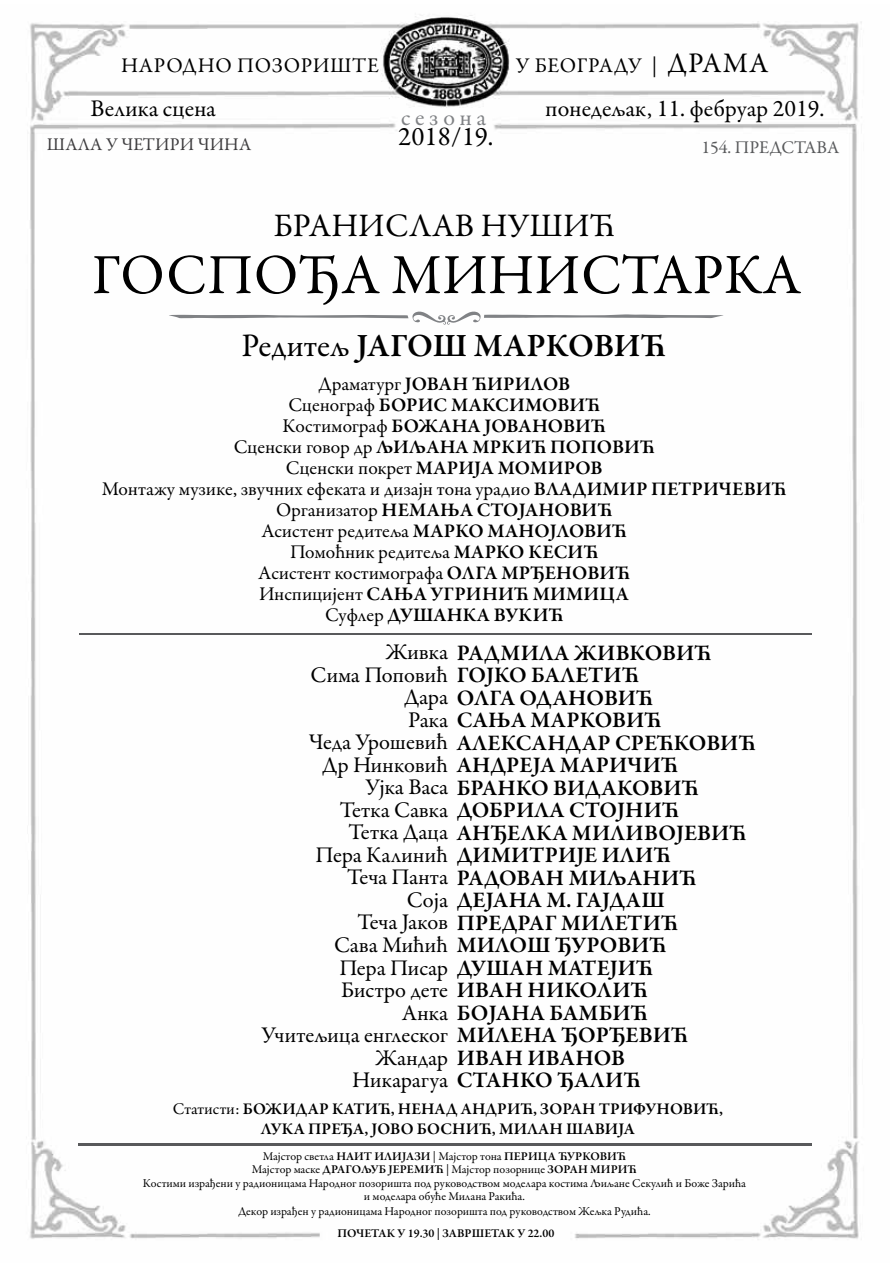
<style>
.page{position:relative;width:893px;height:1263px;background:#fff}
.page>*{position:absolute;margin:0;border:0;box-sizing:border-box;transform-origin:0 0}
.t1{font:57px "Garamond Premr Pro";letter-spacing:.005em;color:#000}
.t2{font:600 33px "Garamond Premr Pro";letter-spacing:-.005em;color:#000}
.t3{font:33px "Garamond Premr Pro";letter-spacing:.005em;color:#000}
.t4{font:27px "Garamond Premr Pro";color:#000}
.t5{font:24px "Garamond Premr Pro";color:#000}
.t6{font:24px "Garamond Premr Pro";letter-spacing:.195em;color:#808285}
.t7{font:600 22.5px "Garamond Premr Pro";color:#000}
.t8{font:22.5px "Garamond Premr Pro";letter-spacing:-.01em;color:#000}
.t9{font:21px "Garamond Premr Pro";letter-spacing:.03em;color:#000}
.t10{font:19.5px/21px "Garamond Premr Pro";color:#000;text-align:center}
.t11{font:18px "Garamond Premr Pro";letter-spacing:.005em;color:#3d3c3e}
.t12{font:18px "Garamond Premr Pro";color:#58595b}
.t13{font:600 16.5px/19.8px "Garamond Premr Pro";color:#000;text-align:center}
.t14{font:12px/13.6px "Garamond Premr Pro";letter-spacing:-.005em;color:#000;text-align:center}
.t15{font:600 12px "Garamond Premr Pro";color:#000}
.s1{font-size:28.5px}
.s2{font-weight:400}
.s3{font-weight:600}
</style>
<div class="page">
<img style="left:29px;top:15px;width:833px;height:1225px">
<img style="left:79px;top:1143px;width:732px;height:2px">
<img style="left:79px;top:633px;width:733px;height:1px">
<svg style="left:169px;top:311px;width:554px;height:14px"></svg>
<p class="t9" style="left:121px;top:52px;width:259px">НАРОДНО ПОЗОРИШТЕ</p>
<p class="t9" style="left:516px;top:52px;width:254px">У БЕОГРАДУ | <span class="s1">ДРАМА</span></p>
<p class="t5" style="left:91px;top:94px;width:127px">Велика сцена</p>
<p class="t5" style="left:545px;top:94px;width:281px">понедељак, 11. фебруар 2019.</p>
<p class="t6" style="left:401px;top:103px;width:86px">сезона</p>
<p class="t4" style="left:398px;top:120px;width:97px">2018/19.</p>
<p class="t11" style="left:47px;top:133px;width:206px">ШАЛА У ЧЕТИРИ ЧИНА</p>
<p class="t12" style="left:701px;top:136px;width:139px">154. ПРЕДСТАВА</p>
<h2 class="t3" style="left:274px;top:206px;width:342px">БРАНИСЛАВ НУШИЋ</h2>
<h1 class="t1" style="left:92px;top:241px;width:711px">ГОСПОЂА МИНИСТАРКА</h1>
<h2 class="t2" style="left:241px;top:325px;width:426px"><span class="s2">Редитељ</span> ЈАГОШ МАРКОВИЋ</h2>
<p class="t10" style="left:102px;top:374px;width:686px">Драматург <span class="s3">ЈОВАН ЋИРИЛОВ<br></span>Сценограф <span class="s3">БОРИС МАКСИМОВИЋ<br></span>Костимограф <span class="s3">БОЖАНА ЈОВАНОВИЋ<br></span>Сценски говор др <span class="s3">ЉИЉАНА МРКИЋ ПОПОВИЋ<br></span>Сценски покрет <span class="s3">МАРИЈА МОМИРОВ<br></span>Монтажу музике, звучних ефеката и дизајн тона урадио <span class="s3">ВЛАДИМИР ПЕТРИЧЕВИЋ </span>Организатор <span class="s3">НЕМАЊА СТОЈАНОВИЋ<br></span>Асистент редитеља <span class="s3">МАРКО МАНОЈЛОВИЋ<br></span>Помоћник редитеља <span class="s3">МАРКО КЕСИЋ<br></span>Асистент костимографа <span class="s3">ОЛГА МРЂЕНОВИЋ<br></span>Инспицијент <span class="s3">САЊА УГРИНИЋ МИМИЦА<br></span>Суфлер <span class="s3">ДУШАНКА ВУКИЋ</span></p>
<p class="t7" style="left:386px;top:639px;width:327px"><span class="s2">Живка</span> РАДМИЛА ЖИВКОВИЋ</p>
<p class="t7" style="left:311px;top:662px;width:330px"><span class="s2">Сима Поповић</span> ГОЈКО БАЛЕТИЋ</p>
<p class="t7" style="left:404px;top:684px;width:251px"><span class="s2">Дара</span> ОЛГА ОДАНОВИЋ</p>
<p class="t7" style="left:408px;top:707px;width:255px"><span class="s2">Рака</span> САЊА МАРКОВИЋ</p>
<p class="t7" style="left:309px;top:729px;width:448px"><span class="s2">Чеда Урошевић</span> АЛЕКСАНДАР СРЕЋКОВИЋ</p>
<p class="t7" style="left:322px;top:752px;width:358px"><span class="s2">Др Нинковић</span> АНДРЕЈА МАРИЧИЋ</p>
<p class="t7" style="left:366px;top:774px;width:335px"><span class="s2">Ујка Васа</span> БРАНКО ВИДАКОВИЋ</p>
<p class="t7" style="left:340px;top:797px;width:341px"><span class="s2">Тетка Савка</span> ДОБРИЛА СТОЈНИЋ</p>
<p class="t7" style="left:349px;top:819px;width:399px"><span class="s2">Тетка Даца</span> АНЂЕЛКА МИЛИВОЈЕВИЋ</p>
<p class="t7" style="left:316px;top:842px;width:357px"><span class="s2">Пера Калинић</span> ДИМИТРИЈЕ ИЛИЋ</p>
<p class="t7" style="left:347px;top:864px;width:351px"><span class="s2">Теча Панта</span> РАДОВАН МИЉАНИЋ</p>
<p class="t7" style="left:407px;top:887px;width:260px"><span class="s2">Соја</span> ДЕЈАНА М. ГАЈДАШ</p>
<p class="t7" style="left:357px;top:909px;width:322px"><span class="s2">Теча Јаков</span> ПРЕДРАГ МИЛЕТИЋ</p>
<p class="t7" style="left:334px;top:932px;width:334px"><span class="s2">Сава Мићић</span> МИЛОШ ЂУРОВИЋ</p>
<p class="t7" style="left:339px;top:954px;width:315px"><span class="s2">Пера Писар</span> ДУШАН МАТЕЈИЋ</p>
<p class="t7" style="left:341px;top:977px;width:308px"><span class="s2">Бистро дете</span> ИВАН НИКОЛИЋ</p>
<p class="t7" style="left:402px;top:999px;width:247px"><span class="s2">Анка</span> БОЈАНА БАМБИЋ</p>
<p class="t8" style="left:262px;top:1021px;width:428px">Учитељица енглеског <span class="s3">MИЛЕНА ЂОРЂЕВИЋ</span></p>
<p class="t7" style="left:375px;top:1044px;width:251px"><span class="s2">Жандар</span> ИВАН ИВАНОВ</p>
<p class="t7" style="left:352px;top:1067px;width:290px"><span class="s2">Никарагуа</span> СТАНКО ЂАЛИЋ</p>
<p class="t13" style="left:173px;top:1099px;width:552px"><span class="s2">Статисти:</span> БОЖИДАР КАТИЋ, НЕНАД АНДРИЋ, ЗОРАН ТРИФУНОВИЋ,<br>ЛУКА ПРЕЂА, ЈОВО БОСНИЋ, МИЛАН ШАВИЈА</p>
<p class="t14" style="left:143px;top:1149px;width:605px">Мајстор светла <span class="s3">НАИТ ИЛИЈАЗИ</span> | Мајстор тона <span class="s3">ПЕРИЦА ЋУРКОВИЋ<br></span>Мајстор маске <span class="s3">ДРАГОЉУБ ЈЕРЕМИЋ</span> | Мајстор позорнице <span class="s3">ЗОРАН МИРИЋ<br></span>Костими израђени у радионицама Народног позоришта под руководством моделара костима Љиљане Секулић и Боже Зарића и моделара обуће Милана Ракића.<br>Декор израђен у радионицама Народног позоришта под руководством Жељка Рудића.</p>
<p class="t15" style="left:337px;top:1226px;width:219px">ПОЧЕТАК У 19.30 | ЗАВРШЕТАК У 22.00</p>
</div>
